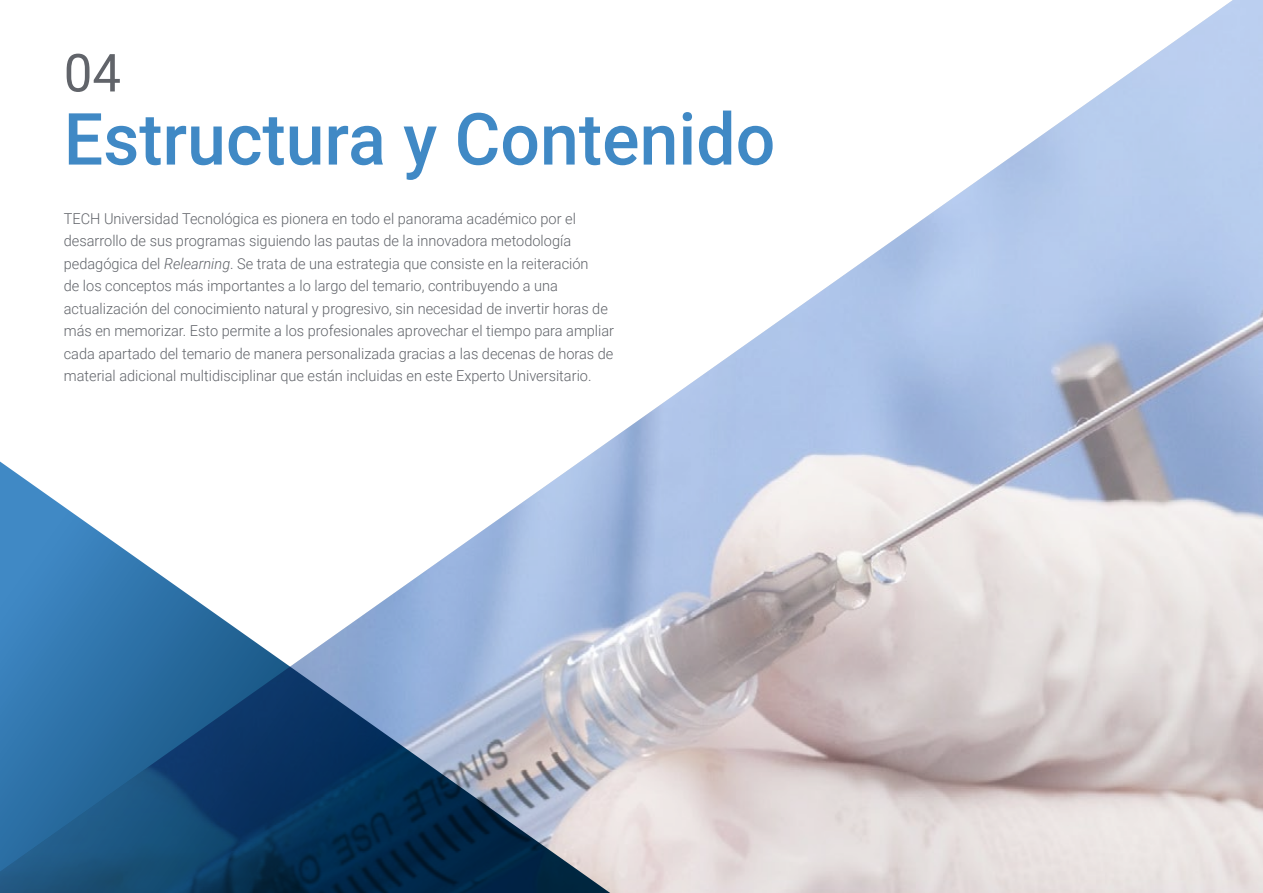
<style>
.page{position:relative;width:1263px;height:893px;background:#fff}
.page>*{position:absolute;margin:0;border:0;box-sizing:border-box;transform-origin:0 0}
.t1{font:500 72px "Roboto";color:#4089c5}
.t2{font:52.5px "Roboto";color:#61646a}
.t3{font:300 15px/22.5px "Roboto";color:#61646a}
.s1{font-style:italic}
</style>
<div class="page">
<img style="left:602px;top:0;width:661px;height:893px">
<svg style="left:0;top:446px;width:640px;height:447px"></svg>
<h2 class="t2" style="left:64px;top:36px;width:59px">04</h2>
<h1 class="t1" style="left:64px;top:89px;width:713px">Estructura y Contenido</h1>
<p class="t3" style="left:64px;top:207px;width:552px">TECH Universidad Tecnológica es pionera en todo el panorama académico por el desarrollo de sus programas siguiendo las pautas de la innovadora metodología pedagógica del <span class="s1">Relearning</span>. Se trata de una estrategia que consiste en la reiteración<br>de los conceptos más importantes a lo largo del temario, contribuyendo a una actualización del conocimiento natural y progresivo, sin necesidad de invertir horas de más en memorizar. Esto permite a los profesionales aprovechar el tiempo para ampliar cada apartado del temario de manera personalizada gracias a las decenas de horas de material adicional multidisciplinar que están incluidas en este Experto Universitario.</p>
</div>
